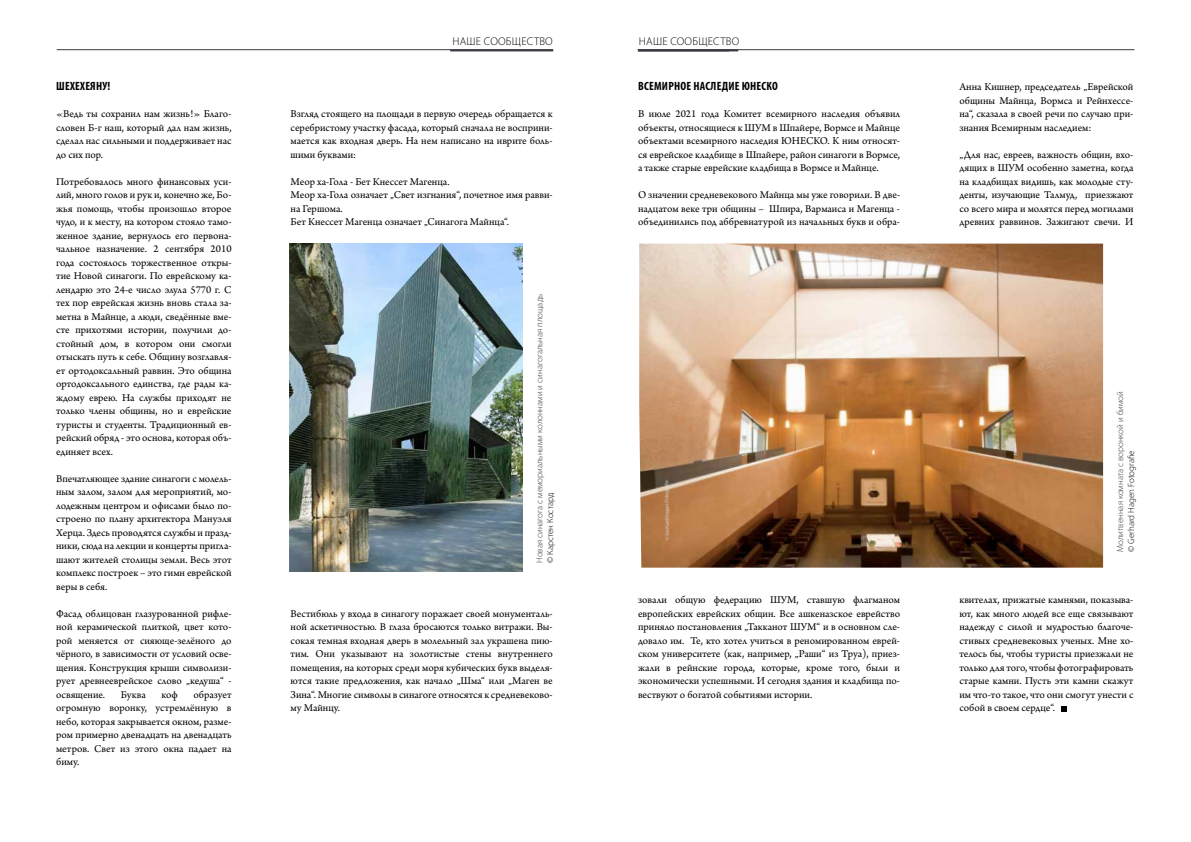
<style>
.page{position:relative;width:1191px;height:842px;background:#fff}
.page>*{position:absolute;margin:0;border:0;box-sizing:border-box;transform-origin:0 0}
.t1{font:700 condensed 12px "Myriad Pro";letter-spacing:.02em;color:#000}
.t2{font:300 11.3px "Myriad Pro";letter-spacing:.02em;color:#000}
.t3{font:11px/13.5px "Arno Pro";color:#000;text-align:justify}
.t4{font:300 9px "Myriad Pro";color:#393b41}
.t5{font:300 9px "Myriad Pro";color:#000}
</style>
<div class="page">
<hr style="left:638px;top:49px;width:496px;height:1px;background:#393b41">
<hr style="left:57px;top:49px;width:496px;height:1px;background:#393b41">
<svg style="left:1061px;top:706px;width:6px;height:5px"></svg>
<img style="left:639px;top:244px;width:464px;height:324px">
<img style="left:289px;top:244px;width:233px;height:328px">
<hr style="left:638px;top:49px;width:100px;height:2px;background:#393b41">
<hr style="left:450px;top:49px;width:103px;height:2px;background:#393b41">
<p class="t1" style="left:56px;top:79px;width:55px">ШЕХЕХЕЯНУ!</p>
<p class="t3" style="left:56px;top:108px;width:177px">«Ведь ты сохранил нам жизнь!» Благо&shy;словен Б-г наш, который дал нам жизнь, сделал нас сильными и поддерживает нас до сих пор.</p>
<p class="t3" style="left:56px;top:175px;width:177px">Потребовалось много финансовых уси&shy;лий, много голов и рук и, конечно же, Бо&shy;жья помощь, чтобы произошло второе чудо, и к месту, на котором стояло тамо&shy;женное здание, вернулось его первона&shy;чальное назначение. 2 сентября 2010 года состоялось торжественное откры&shy;тие Новой синагоги. По еврейскому ка&shy;лендарю это 24-е число элула 5770 г. С тех пор еврейская жизнь вновь стала за&shy;метна в Майнце, а люди, сведённые вме&shy;сте прихотями истории, получили до&shy;стойный дом, в котором они смогли отыскать путь к себе. Общину возглавля&shy;ет ортодоксальный раввин. Это община ортодоксального единства, где рады ка&shy;ждому еврею. На службы приходят не только члены общины, но и еврейские туристы и студенты. Традиционный ев&shy;рейский обряд - это основа, которая объ&shy;единяет всех.</p>
<p class="t3" style="left:56px;top:472px;width:177px">Впечатляющее здание синагоги с молель&shy;ным залом, залом для мероприятий, мо&shy;лодежным центром и офисами было по&shy;строено по плану архитектора Мануэля Херца. Здесь проводятся службы и празд&shy;ники, сюда на лекции и концерты пригла&shy;шают жителей столицы земли. Весь этот комплекс построек – это гимн еврейской веры в себя.</p>
<p class="t3" style="left:56px;top:607px;width:177px">Фасад облицован глазурованной рифле&shy;ной керамической плиткой, цвет кото&shy;рой меняется от сияюще-зелёного до чёрного, в зависимости от условий осве&shy;щения. Конструкция крыши символизи&shy;рует древнееврейское слово „кедуша“ - освящение.</p>
<p class="t3" style="left:56px;top:688px;width:177px;text-indent:137px">образует огромную воронку, устремлённую в небо, которая закрывается окном, разме&shy;ром примерно двенадцать на двенадцать метров. Свет из этого окна падает на биму.</p>
<p class="t3" style="left:121px;top:688px;width:27px">Буква</p>
<p class="t3" style="left:161px;top:688px;width:18px">коф</p>
<p class="t2" style="left:452px;top:34px;width:102px">НАШЕ СООБЩЕСТВО</p>
<p class="t2" style="left:639px;top:34px;width:102px">НАШЕ СООБЩЕСТВО</p>
<p class="t3" style="left:291px;top:108px;width:264px">Взгляд стоящего на площади в первую очередь обращается к серебристому участку фасада, который сначала не восприни&shy;мается как входная дверь. На нем написано на иврите боль&shy;шими буквами:</p>
<p class="t3" style="left:291px;top:175px;width:264px;text-align:left">Меор ха-Гола - Бет Кнессет Магенца.<br>Меор ха-Гола означает „Свет изгнания“, почетное имя равви&shy;на Гершома.<br>Бет Кнессет Магенца означает „Синагога Майнца“.</p>
<p class="t4" style="left:534px;top:563px;width:271px;rotate:-90deg">Новая синагога с мемориальными колоннами и синагогальная площадь</p>
<p class="t5" style="left:545px;top:563px;width:72px;rotate:-90deg">© Карстен Костард</p>
<p class="t3" style="left:291px;top:607px;width:263px">Вестибюль у входа в синагогу поражает своей монументаль&shy;ной аскетичностью. В глаза бросаются только витражи. Вы&shy;сокая темная входная дверь в молельный зал украшена пию&shy;тим. Они указывают на золотистые стены внутреннего помещения, на которых среди моря кубических букв выделя&shy;ются такие предложения, как начало „Шма“ или „Маген ве Зина“. Многие символы в синагоге относятся к средневеково&shy;му Майнцу.</p>
<p class="t1" style="left:638px;top:79px;width:141px">ВСЕМИРНОЕ НАСЛЕДИЕ ЮНЕСКО</p>
<p class="t3" style="left:638px;top:108px;width:264px">В июле 2021 года Комитет всемирного наследия объявил объекты, относящиеся к ШУМ в Шпайере, Вормсе и Майнце объектами всемирного наследия ЮНЕСКО. К ним относят&shy;ся еврейское кладбище в Шпайере, район синагоги в Вормсе, а также старые еврейские кладбища в Вормсе и Майнце.</p>
<p class="t3" style="left:638px;top:189px;width:264px">О значении средневекового Майнца мы уже говорили. В две&shy;надцатом веке три общины – Шпира, Вармаиса и Магенца - объединились под аббревиатурой из начальных букв и обра-</p>
<p class="t3" style="left:638px;top:594px;width:264px">зовали общую федерацию ШУМ, ставшую флагманом европейских еврейских общин. Все ашкеназское еврейство приняло постановления „Такканот ШУМ“ и в основном сле&shy;довало им. Те, кто хотел учиться в реномированном еврей&shy;ском университете (как, например, „Раши“ из Труа), приез&shy;жали в рейнские города, которые, кроме того, были и экономически успешными. И сегодня здания и кладбища по&shy;вествуют о богатой событиями истории.</p>
<p class="t3" style="left:959px;top:81px;width:175px">Анна Кишнер, председатель „Еврейской общины Майнца, Вормса и Рейнхессе&shy;на“, сказала в своей речи по случаю при&shy;знания Всемирным наследием:</p>
<p class="t3" style="left:959px;top:148px;width:176px">„Для нас, евреев, важность общин, вхо&shy;дящих в ШУМ особенно заметна, когда на кладбищах видишь, как молодые сту&shy;денты, изучающие Талмуд, приезжают со всего мира и молятся перед могилами древних раввинов. Зажигают свечи. И</p>
<p class="t4" style="left:1114px;top:552px;width:162px;rotate:-90deg">Молитвенная комната с воронкой и бимой</p>
<p class="t5" style="left:1125px;top:552px;width:103px;rotate:-90deg">© Gerhard Hagen Fotografie</p>
<p class="t3" style="left:959px;top:594px;width:176px">квителах, прижатые камнями, показыва&shy;ют, как много людей все еще связывают надежду с силой и мудростью благоче&shy;стивых средневековых ученых. Мне хо&shy;телось бы, чтобы туристы приезжали не только для того, чтобы фотографировать старые камни. Пусть эти камни скажут им что-то такое, что они смогут унести с собой в своем сердце“.</p>
</div>
